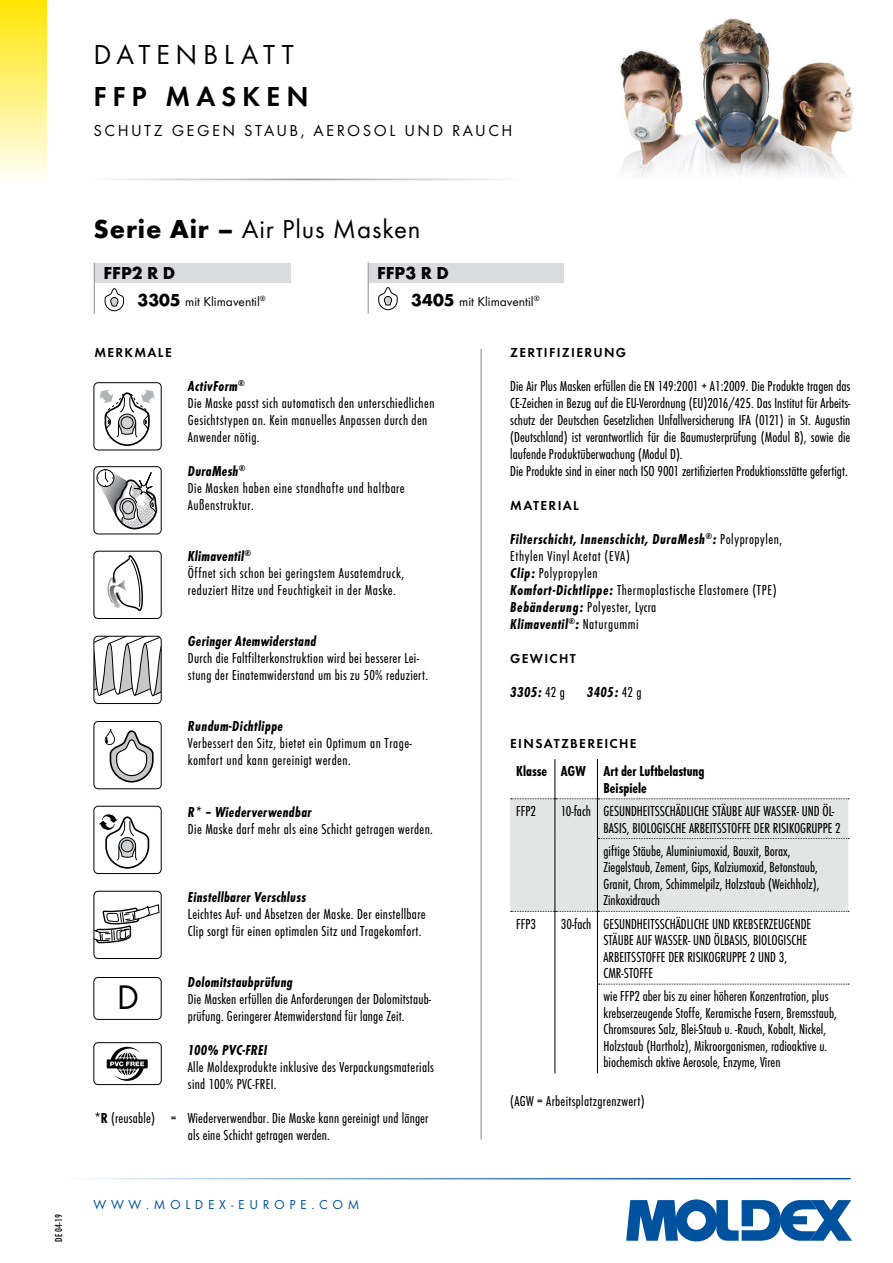
<style>
.page{position:relative;width:893px;height:1263px;background:#fff}
.page>*{position:absolute;margin:0;border:0;box-sizing:border-box;transform-origin:0 0}
.t1{font:35.4px "Futura TCE Boo";color:#000}
.t2{font:28.5px "Futura TCE Boo";letter-spacing:.2em;color:#000}
.t3{font:28.5px "Futura TCE Dem";letter-spacing:.205em;color:#000}
.t4{font:27px "Futura TCE Boo";letter-spacing:.03em;color:#000}
.t5{font:700 18px "Futura TCE";color:#000}
.t6{font:16.5px "Futura TCE Boo";letter-spacing:.15em;color:#000}
.t7{font:15px/16.5px "Futura TCE Boo Con";letter-spacing:.005em;color:#000}
.t8{font:15px/17px "Futura TCE Boo Con";letter-spacing:.03em;color:#000}
.t9{font:15px "Futura TCE Bol Con Obl";letter-spacing:.02em;color:#000}
.t10{font:15px/17px "Futura TCE Boo Con";letter-spacing:.025em;color:#000}
.t11{font:15px/17px "Futura TCE Boo Con";letter-spacing:.035em;color:#000}
.t12{font:15px "Futura TCE Bol Con Obl";letter-spacing:.04em;color:#000}
.t13{font:15px/16.5px "Futura TCE Bol Con";color:#000}
.t14{font:13.5px "Futura TCE Dem";letter-spacing:.1em;color:#000}
.t15{font:13.5px "Futura TCE Boo";color:#000}
.t16{font:13.5px "Futura TCE Boo";letter-spacing:.345em;color:#00519e}
.t17{font:10.5px "Futura TCE Med Con";color:#000}
.s1{font-family:"Futura TCE";font-weight:700}
.s2{font-family:"Futura TCE";font-weight:700;font-size:18px}
.s3{font-family:"Futura TCE Bol Con"}
.s4{font-family:"Futura TCE Boo Con"}
.s5{font-family:"Futura TCE Bol Con Obl"}
</style>
<div class="page">
<div style="left:0;top:0;width:47px;height:185px;background:linear-gradient(to bottom,#ffe501,#fffefc)"></div>
<img style="left:620px;top:18px;width:234px;height:135px">
<svg style="left:622px;top:153px;width:223px;height:24px;fill:#f2f1f2"></svg>
<svg style="left:626px;top:1199px;width:226px;height:42px"></svg>
<hr style="left:62px;top:1178px;width:789px;height:1px;background:#00519e">
<div style="left:368px;top:263px;width:196px;height:20px;background:#d9dadb"></div>
<hr style="left:368px;top:263px;width:1px;height:51px;background:#9c9e9f">
<div style="left:95px;top:263px;width:196px;height:20px;background:#d9dadb"></div>
<svg style="left:105px;top:288px;width:19px;height:23px"></svg>
<svg style="left:378px;top:287px;width:20px;height:23px"></svg>
<hr style="left:480px;top:349px;width:2px;height:791px;background:#9c9e9f">
<hr style="left:94px;top:263px;width:1px;height:51px;background:#9c9e9f">
<svg style="left:554px;top:912px;width:294px;height:161px"></svg>
<div style="left:510px;top:798px;width:339px;height:114px;background:#e3e4e4"></div>
<svg style="left:598px;top:984px;width:251px;height:1px"></svg>
<hr style="left:555px;top:759px;width:1px;height:40px;background:#000">
<hr style="left:597px;top:759px;width:1px;height:40px;background:#000">
<hr style="left:555px;top:799px;width:1px;height:39px;background:#000">
<hr style="left:555px;top:838px;width:1px;height:73px;background:#000">
<hr style="left:597px;top:799px;width:1px;height:39px;background:#000">
<hr style="left:597px;top:838px;width:1px;height:73px;background:#000">
<hr style="left:555px;top:911px;width:1px;height:73px;background:#000">
<hr style="left:555px;top:984px;width:1px;height:89px;background:#000">
<hr style="left:597px;top:911px;width:1px;height:73px;background:#000">
<hr style="left:597px;top:984px;width:1px;height:89px;background:#000">
<hr style="left:85px;top:179px;width:437px;height:1px;background:#9c9e9f">
<svg style="left:94px;top:636px;width:66px;height:61px"></svg>
<div style="left:94px;top:636px;width:68px;height:68px;border:1px solid #000;border-radius:4px"></div>
<svg style="left:99px;top:390px;width:56px;height:56px"></svg>
<div style="left:94px;top:382px;width:68px;height:68px;border:1px solid #000;border-radius:4px"></div>
<div style="left:97px;top:469px;width:17px;height:18px;border:1px solid #000;border-radius:50%"></div>
<svg style="left:97px;top:470px;width:61px;height:59px"></svg>
<div style="left:94px;top:466px;width:68px;height:68px;border:1px solid #000;border-radius:4px"></div>
<svg style="left:107px;top:555px;width:36px;height:57px"></svg>
<div style="left:94px;top:551px;width:68px;height:68px;border:1px solid #000;border-radius:4px"></div>
<svg style="left:104px;top:729px;width:50px;height:54px"></svg>
<div style="left:94px;top:721px;width:68px;height:68px;border:1px solid #000;border-radius:4px"></div>
<svg style="left:99px;top:814px;width:51px;height:55px"></svg>
<div style="left:94px;top:806px;width:68px;height:68px;border:1px solid #000;border-radius:4px"></div>
<svg style="left:94px;top:891px;width:66px;height:53px"></svg>
<div style="left:94px;top:891px;width:68px;height:68px;border:1px solid #000;border-radius:4px"></div>
<div style="left:94px;top:1042px;width:68px;height:43px;border:1px solid #000;border-radius:4px"></div>
<svg style="left:107px;top:1047px;width:41px;height:34px"></svg>
<div style="left:94px;top:977px;width:67px;height:43px;border:1px solid #000;border-radius:4px"></div>
<h2 class="t2" style="left:94px;top:37px;width:202px">DATENBLATT</h2>
<h2 class="t3" style="left:94px;top:79px;width:216px">FFP MASKEN</h2>
<p class="t6" style="left:94px;top:121px;width:420px">SCHUTZ GEGEN STAUB, AEROSOL UND RAUCH</p>
<p class="t17" style="left:53px;top:1242px;width:29px;rotate:-90deg">DE 04-19</p>
<h3 class="t4" style="left:94px;top:213px;width:328px"><span class="s1">Serie Air –</span> Air Plus Masken</h3>
<p class="t5" style="left:104px;top:262px;width:73px">FFP2 R D</p>
<p class="t15" style="left:138px;top:293px;width:130px"><span class="s2">3305</span> mit Klimaventil<sup>®</sup></p>
<p class="t5" style="left:377px;top:262px;width:73px">FFP3 R D</p>
<p class="t15" style="left:411px;top:293px;width:130px"><span class="s2">3405</span> mit Klimaventil<sup>®</sup></p>
<p class="t14" style="left:94px;top:345px;width:79px">MERKMALE</p>
<p class="t9" style="left:188px;top:378px;width:58px">ActivForm<sup>®</sup></p>
<p class="t10" style="left:188px;top:395px;width:248px">Die Maske passt sich automatisch den unterschiedlichen<br>Gesichtstypen an. Kein manuelles Anpassen durch den<br>Anwender nötig.</p>
<p class="t9" style="left:188px;top:463px;width:59px">DuraMesh<sup>®</sup></p>
<p class="t8" style="left:188px;top:480px;width:218px">Die Masken haben eine standhafte und haltbare<br>Außenstruktur.</p>
<p class="t9" style="left:188px;top:548px;width:65px">Klimaventil<sup>®</sup></p>
<p class="t8" style="left:188px;top:565px;width:218px">Öffnet sich schon bei geringstem Ausatemdruck, reduziert Hitze und Feuchtigkeit in der Maske.</p>
<p class="t9" style="left:188px;top:633px;width:130px">Geringer Atemwiderstand</p>
<p class="t7" style="left:188px;top:650px;width:242px;line-height:17px">Durch die Faltfilterkonstruktion wird bei besserer Lei&shy;stung der Einatemwiderstand um bis zu 50% reduziert.</p>
<p class="t9" style="left:188px;top:718px;width:97px">Rundum-Dichtlippe</p>
<p class="t8" style="left:188px;top:735px;width:225px">Verbessert den Sitz, bietet ein Optimum an Trage&shy;komfort und kann gereinigt werden.</p>
<p class="t9" style="left:188px;top:803px;width:125px">R* – Wiederverwendbar</p>
<p class="t10" style="left:188px;top:820px;width:247px">Die Maske darf mehr als eine Schicht getragen werden.</p>
<p class="t9" style="left:188px;top:888px;width:120px">Einstellbarer Verschluss</p>
<p class="t7" style="left:188px;top:905px;width:239px;line-height:17px">Leichtes Auf- und Absetzen der Maske. Der einstellbare<br>Clip sorgt für einen optimalen Sitz und Tragekomfort.</p>
<p class="t9" style="left:188px;top:973px;width:106px">Dolomitstaubprüfung</p>
<p class="t7" style="left:188px;top:990px;width:245px;line-height:17px">Die Masken erfüllen die Anforderungen der Dolomitstaub&shy;prüfung. Geringerer Atemwiderstand für lange Zeit.</p>
<p class="t9" style="left:188px;top:1041px;width:81px">100% PVC-FREI</p>
<p class="t7" style="left:188px;top:1058px;width:248px;line-height:17px">Alle Moldexprodukte inklusive des Verpackungsmaterials sind 100% PVC-FREI.</p>
<p class="t7" style="left:94px;top:1109px;width:336px;line-height:17px;text-align:center"><span class="s3">*R</span> (reusable) = Wiederverwendbar. Die Maske kann gereinigt und länger als eine Schicht getragen werden.</p>
<h1 class="t1" style="left:117px;top:976px;width:24px">D</h1>
<p class="t16" style="left:94px;top:1197px;width:267px">WWW.MOLDEX-EUROPE.COM</p>
<p class="t14" style="left:510px;top:345px;width:117px">ZERTIFIZIERUNG</p>
<p class="t7" style="left:510px;top:378px;width:342px;line-height:17px">Die Air Plus Masken erfüllen die EN 149:2001 + A1:2009. Die Produkte tragen das CE-Zeichen in Bezug auf die EU-Verordnung (EU)2016/425. Das Institut für Arbeits&shy;schutz der Deutschen Gesetzlichen Unfallversicherung IFA (0121) in St. Augustin (Deutschland) ist verantwortlich für die Baumusterprüfung (Modul B), sowie die laufende Produktüberwachung (Modul D).<br>Die Produkte sind in einer nach ISO 9001 zertifizierten Produktionsstätte gefertigt.</p>
<p class="t14" style="left:510px;top:498px;width:70px">MATERIAL</p>
<p class="t12" style="left:510px;top:531px;width:273px">Filterschicht, Innenschicht, DuraMesh<sup>®</sup>: <span class="s4">Polypropylen,</span></p>
<p class="t11" style="left:510px;top:548px;width:268px">Ethylen Vinyl Acetat (EVA)<br><span class="s5">Clip:</span> Polypropylen<br><span class="s5">Komfort-Dichtlippe:</span> Thermoplastische Elastomere (TPE)<br><span class="s5">Bebänderung:</span> Polyester, Lycra</p>
<p class="t9" style="left:510px;top:616px;width:130px">Klimaventil<sup>®</sup>: <span class="s4">Naturgummi</span></p>
<p class="t14" style="left:510px;top:651px;width:67px">GEWICHT</p>
<p class="t9" style="left:510px;top:684px;width:56px">3305: <span class="s4">42 g</span></p>
<p class="t9" style="left:587px;top:684px;width:56px">3405: <span class="s4">42 g</span></p>
<p class="t14" style="left:510px;top:736px;width:128px">EINSATZBEREICHE</p>
<p class="t13" style="left:603px;top:763px;width:103px;text-indent:-87px">Klasse AGW Art der Luftbelastung<br>Beispiele</p>
<p class="t7" style="left:516px;top:803px;width:21px">FFP2</p>
<p class="t7" style="left:603px;top:803px;width:239px;text-indent:-43px">10-fach GESUNDHEITSSCHÄDLICHE STÄUBE AUF WASSER- UND ÖL-<br>BASIS, BIOLOGISCHE ARBEITSSTOFFE DER RISIKOGRUPPE 2</p>
<p class="t7" style="left:603px;top:843px;width:217px">giftige Stäube, Aluminiumoxid, Bauxit, Borax, Ziegelstaub, Zement, Gips, Kalziumoxid, Betonstaub, Granit, Chrom, Schimmelpilz, Holzstaub (Weichholz), Zinkoxidrauch</p>
<p class="t7" style="left:516px;top:915px;width:21px">FFP3</p>
<p class="t7" style="left:603px;top:915px;width:209px;text-indent:-43px">30-fach GESUNDHEITSSCHÄDLICHE UND KREBSERZEUGENDE STÄUBE AUF WASSER- UND ÖLBASIS, BIOLOGISCHE ARBEITSSTOFFE DER RISIKOGRUPPE 2 UND 3, CMR-STOFFE</p>
<p class="t7" style="left:603px;top:988px;width:235px">wie FFP2 aber bis zu einer höheren Konzentration, plus krebserzeugende Stoffe, Keramische Fasern, Bremsstaub, Chromsaures Salz, Blei-Staub u. -Rauch, Kobalt, Nickel, Holzstaub (Hartholz), Mikroorganismen, radioaktive u. biochemisch aktive Aerosole, Enzyme, Viren</p>
<p class="t7" style="left:510px;top:1092px;width:136px">(AGW = Arbeitsplatzgrenzwert)</p>
</div>
